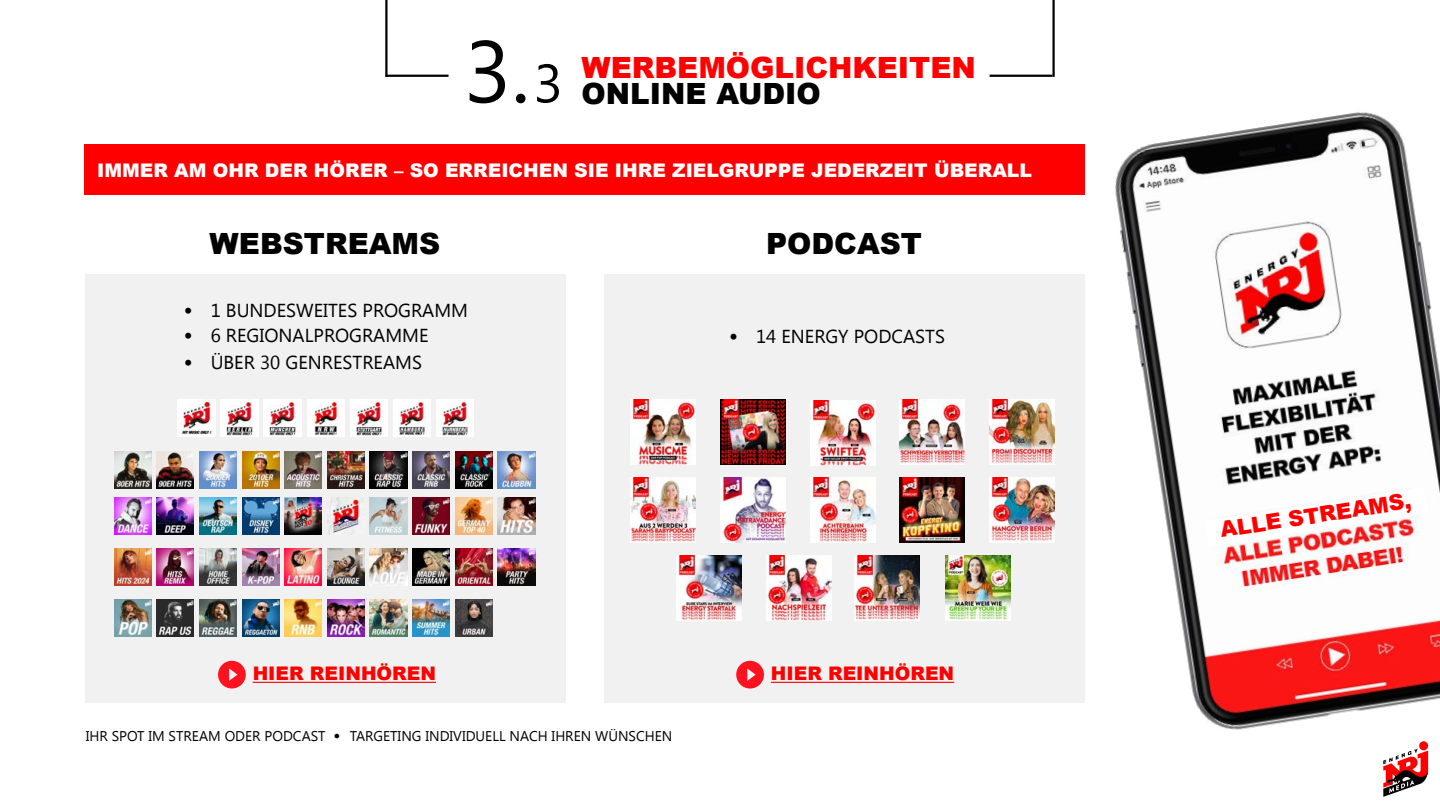
<style>
.page{position:relative;width:1440px;height:810px;background:#fff}
.page>*{position:absolute;margin:0;border:0;box-sizing:border-box;transform-origin:0 0}
.t1{font:900 29.25px/26.1px "Arial";color:#f00}
.t2{font:900 29.25px "Arial";color:#000}
.t3{font:900 21.75px "Arial";color:#f00}
.t4{font:18.75px "Segoe UI";color:#000}
.t5{font:900 18.75px "Arial";color:#fff}
.t6{font:900 18.75px "Arial";color:#f00}
.t7{font:14.1px "Segoe UI";color:#000}
.s1{font-family:"Segoe UI";font-weight:400;font-size:87.45px;color:#000}
.s2{font-family:"Segoe UI";font-weight:400;font-size:54px;color:#000}
.s3{color:#000}
.s4{font-family:"Arial";font-weight:900;font-size:18px}
.s5{font-family:"Arial";font-weight:900}
</style>
<div class="page">
<div style="left:86px;top:274px;width:480px;height:429px;background:#f1f1f1"></div>
<div style="left:604px;top:274px;width:480px;height:429px;background:#f1f1f1"></div>
<div style="left:85px;top:144px;width:1000px;height:51px;background:#f00"></div>
<hr style="left:385px;top:0;width:3px;height:77px;background:#000">
<hr style="left:1052px;top:0;width:3px;height:77px;background:#000">
<hr style="left:386px;top:75px;width:63px;height:2px;background:#000">
<hr style="left:990px;top:75px;width:62px;height:2px;background:#000">
<img style="left:677px;top:555px;width:65px;height:65px">
<img style="left:946px;top:555px;width:65px;height:65px">
<img style="left:855px;top:555px;width:65px;height:65px">
<img style="left:766px;top:555px;width:65px;height:65px">
<img style="left:631px;top:477px;width:65px;height:66px">
<img style="left:900px;top:477px;width:65px;height:66px">
<img style="left:989px;top:477px;width:65px;height:66px">
<img style="left:720px;top:477px;width:66px;height:66px">
<img style="left:810px;top:477px;width:65px;height:66px">
<img style="left:900px;top:400px;width:65px;height:65px">
<img style="left:720px;top:399px;width:66px;height:65px">
<img style="left:989px;top:400px;width:65px;height:65px">
<img style="left:810px;top:400px;width:65px;height:65px">
<img style="left:631px;top:400px;width:65px;height:65px">
<img style="left:1115px;top:112px;width:325px;height:618px">
<svg style="left:1371px;top:719px;width:69px;height:78px"></svg>
<hr style="left:253px;top:682px;width:183px;height:1px;background:#f00">
<svg style="left:218px;top:661px;width:28px;height:28px"></svg>
<hr style="left:771px;top:682px;width:183px;height:1px;background:#f00">
<svg style="left:736px;top:661px;width:28px;height:28px"></svg>
<svg style="left:1204px;top:487px;width:224px;height:60px"></svg>
<img style="left:436px;top:399px;width:37px;height:37px">
<img style="left:393px;top:399px;width:37px;height:37px">
<img style="left:350px;top:399px;width:37px;height:37px">
<img style="left:307px;top:399px;width:37px;height:37px">
<img style="left:264px;top:399px;width:37px;height:37px">
<img style="left:221px;top:399px;width:37px;height:37px">
<img style="left:178px;top:399px;width:37px;height:37px">
<img style="left:114px;top:452px;width:37px;height:37px">
<img style="left:285px;top:452px;width:37px;height:37px">
<img style="left:199px;top:452px;width:38px;height:37px">
<img style="left:370px;top:452px;width:37px;height:37px">
<img style="left:242px;top:452px;width:37px;height:37px">
<img style="left:413px;top:452px;width:37px;height:37px">
<img style="left:455px;top:452px;width:37px;height:37px">
<img style="left:498px;top:452px;width:37px;height:37px">
<img style="left:157px;top:452px;width:37px;height:37px">
<img style="left:327px;top:452px;width:37px;height:37px">
<img style="left:114px;top:497px;width:37px;height:38px">
<img style="left:285px;top:497px;width:37px;height:38px">
<img style="left:199px;top:497px;width:38px;height:38px">
<img style="left:370px;top:497px;width:37px;height:38px">
<img style="left:242px;top:497px;width:37px;height:38px">
<img style="left:413px;top:497px;width:37px;height:38px">
<img style="left:455px;top:497px;width:37px;height:38px">
<img style="left:498px;top:497px;width:37px;height:38px">
<img style="left:157px;top:497px;width:37px;height:38px">
<img style="left:327px;top:497px;width:37px;height:38px">
<img style="left:114px;top:549px;width:37px;height:37px">
<img style="left:285px;top:549px;width:37px;height:37px">
<img style="left:199px;top:549px;width:38px;height:37px">
<img style="left:370px;top:549px;width:37px;height:37px">
<img style="left:242px;top:549px;width:37px;height:37px">
<img style="left:413px;top:549px;width:37px;height:37px">
<img style="left:455px;top:549px;width:37px;height:37px">
<img style="left:498px;top:549px;width:37px;height:37px">
<img style="left:157px;top:549px;width:37px;height:37px">
<img style="left:327px;top:549px;width:37px;height:37px">
<img style="left:114px;top:600px;width:37px;height:37px">
<img style="left:285px;top:600px;width:37px;height:37px">
<img style="left:199px;top:600px;width:38px;height:37px">
<img style="left:370px;top:600px;width:37px;height:37px">
<img style="left:242px;top:600px;width:37px;height:37px">
<img style="left:413px;top:600px;width:37px;height:37px">
<img style="left:455px;top:600px;width:37px;height:37px">
<img style="left:157px;top:600px;width:37px;height:37px">
<img style="left:327px;top:600px;width:37px;height:37px">
<h1 class="t1" style="left:464px;top:53px;width:513px;text-indent:117px">WERBEMÖGLICHKEITEN<br><span class="s1">3.</span><span class="s2">3</span> <span class="s3">ONLINE AUDIO</span></h1>
<p class="t5" style="left:97px;top:156px;width:936px">IMMER AM OHR DER HÖRER – SO ERREICHEN SIE IHRE ZIELGRUPPE JEDERZEIT ÜBERALL</p>
<h1 class="t2" style="left:210px;top:222px;width:232px">WEBSTREAMS</h1>
<h1 class="t2" style="left:766px;top:222px;width:157px">PODCAST</h1>
<p class="t4" style="left:184px;top:297px;width:286px"><span class="s4">•</span> 1 BUNDESWEITES PROGRAMM</p>
<p class="t4" style="left:184px;top:323px;width:246px"><span class="s4">•</span> 6 REGIONALPROGRAMME</p>
<p class="t4" style="left:184px;top:349px;width:240px"><span class="s4">•</span> ÜBER 30 GENRESTREAMS</p>
<p class="t4" style="left:729px;top:323px;width:217px"><span class="s4">•</span> 14 ENERGY PODCASTS</p>
<p class="t6" style="left:253px;top:660px;width:185px">HIER REINHÖREN</p>
<p class="t6" style="left:771px;top:660px;width:185px">HIER REINHÖREN</p>
<p class="t7" style="left:86px;top:726px;width:588px">IHR SPOT IM STREAM ODER PODCAST <span class="s5">•</span> TARGETING INDIVIDUELL NACH IHREN WÜNSCHEN</p>
<p class="t3" style="left:1218px;top:515px;width:195px;rotate:-9deg">ALLE STREAMS,</p>
</div>
